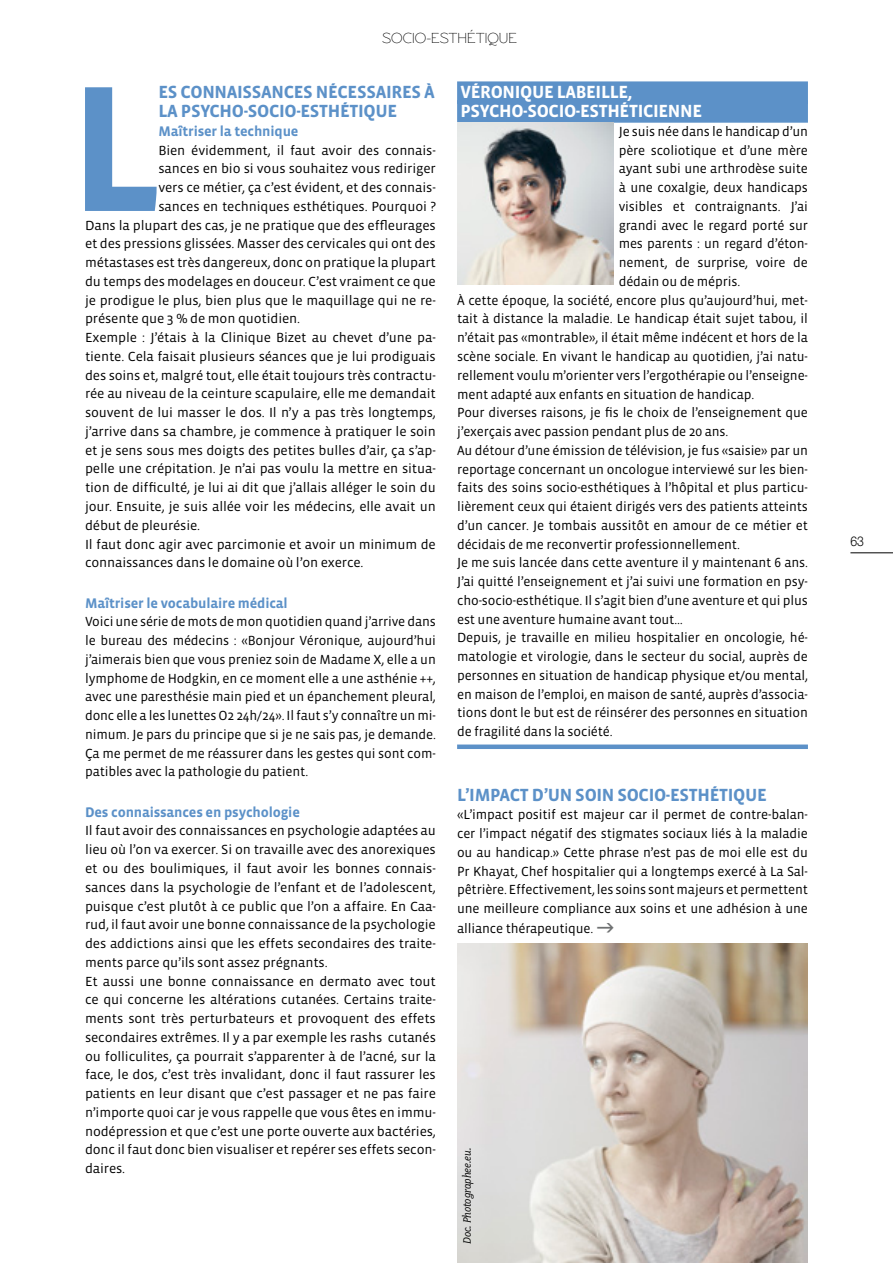
<style>
.page{position:relative;width:893px;height:1263px;background:#fff}
.page>*{position:absolute;margin:0;border:0;box-sizing:border-box;transform-origin:0 0}
.t1{font:700 183.45px "Vista Sans";color:#5c91c8}
.t2{font:700 18px/18.8px "Vista Sans";letter-spacing:-.02em;color:#5c91c8}
.t3{font:700 18px "Vista Sans";letter-spacing:-.02em;color:#fff}
.t4{font:15px "Rawengulk";color:#000}
.t5{font:700 14.25px "Vista Sans";letter-spacing:-.01em;color:#5c91c8}
.t6{font:13.5px/18.8px "Vista Sans";letter-spacing:-.01em;color:#000;text-align:justify}
.t7{font:300 13.5px "Helvetica Neue";color:#000;scale:.9 1}
.t8{font:italic 12px "Fairplex Narrow";letter-spacing:-.01em;color:#000}
</style>
<div class="page">
<div style="left:457px;top:81px;width:351px;height:23px;background:#5c91c8"></div>
<div style="left:457px;top:100px;width:351px;height:23px;background:#5c91c8"></div>
<div style="left:457px;top:744px;width:351px;height:5px;background:#5c91c8"></div>
<img style="left:457px;top:123px;width:157px;height:162px">
<img style="left:457px;top:943px;width:351px;height:320px">
<hr style="left:850px;top:552px;width:43px;height:1px;background:#000">
<p class="t4" style="left:382px;top:29px;width:136px">SOCIO-ESTHÉTIQUE</p>
<h1 class="t1" style="left:69px;top:56px;width:94px">L</h1>
<h2 class="t2" style="left:158px;top:83px;width:278px">ES CONNAISSANCES NÉCESSAIRES À<br>LA PSYCHO-SOCIO-ESTHÉTIQUE</h2>
<p class="t5" style="left:158px;top:124px;width:142px">Maîtriser la technique</p>
<p class="t6" style="left:158px;top:141px;width:279px">Bien évidemment, il faut avoir des connais-</p>
<p class="t6" style="left:158px;top:160px;width:279px">sances en bio si vous souhaitez vous rediriger</p>
<p class="t6" style="left:158px;top:179px;width:279px">vers ce métier, ça c’est évident, et des connais-</p>
<p class="t6" style="left:158px;top:197px;width:279px">sances en techniques esthétiques. Pourquoi ?</p>
<p class="t6" style="left:85px;top:216px;width:352px">Dans la plupart des cas, je ne pratique que des effleurages</p>
<p class="t6" style="left:85px;top:235px;width:352px">et des pressions glissées. Masser des cervicales qui ont des</p>
<p class="t6" style="left:85px;top:254px;width:352px">métastases est très dangereux, donc on pratique la plupart</p>
<p class="t6" style="left:85px;top:272px;width:352px">du temps des modelages en douceur. C’est vraiment ce que</p>
<p class="t6" style="left:85px;top:291px;width:352px">je prodigue le plus, bien plus que le maquillage qui ne re-</p>
<p class="t6" style="left:85px;top:310px;width:217px">présente que 3 % de mon quotidien.</p>
<p class="t6" style="left:85px;top:329px;width:352px">Exemple : J’étais à la Clinique Bizet au chevet d’une pa-</p>
<p class="t6" style="left:85px;top:347px;width:352px">tiente. Cela faisait plusieurs séances que je lui prodiguais</p>
<p class="t6" style="left:85px;top:366px;width:352px">des soins et, malgré tout, elle était toujours très contractu-</p>
<p class="t6" style="left:85px;top:385px;width:352px">rée au niveau de la ceinture scapulaire, elle me demandait</p>
<p class="t6" style="left:85px;top:404px;width:352px">souvent de lui masser le dos. Il n’y a pas très longtemps,</p>
<p class="t6" style="left:85px;top:422px;width:352px">j’arrive dans sa chambre, je commence à pratiquer le soin</p>
<p class="t6" style="left:85px;top:441px;width:352px">et je sens sous mes doigts des petites bulles d’air, ça s’ap-</p>
<p class="t6" style="left:85px;top:460px;width:352px">pelle une crépitation. Je n’ai pas voulu la mettre en situa-</p>
<p class="t6" style="left:85px;top:479px;width:352px">tion de difficulté, je lui ai dit que j’allais alléger le soin du</p>
<p class="t6" style="left:85px;top:497px;width:352px">jour. Ensuite, je suis allée voir les médecins, elle avait un</p>
<p class="t6" style="left:85px;top:516px;width:117px">début de pleurésie.</p>
<p class="t6" style="left:85px;top:535px;width:352px">Il faut donc agir avec parcimonie et avoir un minimum de</p>
<p class="t6" style="left:85px;top:554px;width:280px">connaissances dans le domaine où l’on exerce.</p>
<p class="t5" style="left:85px;top:595px;width:204px">Maîtriser le vocabulaire médical</p>
<p class="t6" style="left:85px;top:613px;width:352px">Voici une série de mots de mon quotidien quand j’arrive dans le bureau des médecins : «Bonjour Véronique, aujourd’hui j’aimerais bien que vous preniez soin de Madame X, elle a un lymphome de Hodgkin, en ce moment elle a une asthénie ++, avec une paresthésie main pied et un épanchement pleural, donc elle a les lunettes O2 24h/24». Il faut s’y connaître un mi&shy;nimum. Je pars du principe que si je ne sais pas, je demande.<br>Ça me permet de me réassurer dans les gestes qui sont com&shy;patibles avec la pathologie du patient.</p>
<p class="t5" style="left:85px;top:805px;width:216px">Des connaissances en psychologie</p>
<p class="t6" style="left:85px;top:822px;width:352px;text-align:left">Il faut avoir des connaissances en psychologie adaptées au lieu où l’on va exercer. Si on travaille avec des anorexiques et ou des boulimiques, il faut avoir les bonnes connais&shy;sances dans la psychologie de l’enfant et de l’adolescent, puisque c’est plutôt à ce public que l’on a affaire. En Caa&shy;rud, il faut avoir une bonne connaissance de la psychologie des addictions ainsi que les effets secondaires des traite&shy;ments parce qu’ils sont assez prégnants.<br>Et aussi une bonne connaissance en dermato avec tout ce qui concerne les altérations cutanées. Certains traite&shy;ments sont très perturbateurs et provoquent des effets secondaires extrêmes. Il y a par exemple les rashs cutanés ou folliculites, ça pourrait s’apparenter à de l’acné, sur la face, le dos, c’est très invalidant, donc il faut rassurer les patients en leur disant que c’est passager et ne pas faire n’importe quoi car je vous rappelle que vous êtes en immu&shy;nodépression et que c’est une porte ouverte aux bactéries, donc il faut donc bien visualiser et repérer ses effets secon&shy;daires.</p>
<h2 class="t3" style="left:460px;top:83px;width:22px">Véronique</h2>
<h2 class="t3" style="left:557px;top:83px;width:39px">Labeille</h2>
<h2 class="t3" style="left:628px;top:83px;width:6px">,</h2>
<h2 class="t3" style="left:460px;top:102px;width:22px">Psycho</h2>
<h2 class="t3" style="left:523px;top:102px;width:15px">-socio</h2>
<h2 class="t3" style="left:576px;top:102px;width:15px">-esthéticienne</h2>
<p class="t6" style="left:619px;top:122px;width:191px">Je suis née dans le handicap d’un</p>
<p class="t6" style="left:619px;top:141px;width:191px">père scoliotique et d’une mère</p>
<p class="t6" style="left:619px;top:160px;width:191px">ayant subi une arthrodèse suite</p>
<p class="t6" style="left:619px;top:179px;width:191px">à une coxalgie, deux handicaps</p>
<p class="t6" style="left:619px;top:197px;width:191px">visibles et contraignants. J’ai</p>
<p class="t6" style="left:619px;top:216px;width:191px">grandi avec le regard porté sur</p>
<p class="t6" style="left:619px;top:235px;width:191px">mes parents : un regard d’éton-</p>
<p class="t6" style="left:619px;top:254px;width:191px">nement, de surprise, voire de</p>
<p class="t6" style="left:619px;top:272px;width:123px">dédain ou de mépris.</p>
<p class="t6" style="left:457px;top:291px;width:352px">À cette époque, la société, encore plus qu’aujourd’hui, met-</p>
<p class="t6" style="left:457px;top:310px;width:352px">tait à distance la maladie. Le handicap était sujet tabou, il</p>
<p class="t6" style="left:457px;top:329px;width:352px">n’était pas «montrable», il était même indécent et hors de la</p>
<p class="t6" style="left:457px;top:347px;width:352px">scène sociale. En vivant le handicap au quotidien, j’ai natu-</p>
<p class="t6" style="left:457px;top:366px;width:352px">rellement voulu m’orienter vers l’ergothérapie ou l’enseigne-</p>
<p class="t6" style="left:457px;top:385px;width:299px">ment adapté aux enfants en situation de handicap.</p>
<p class="t6" style="left:457px;top:404px;width:352px">Pour diverses raisons, je fis le choix de l’enseignement que</p>
<p class="t6" style="left:457px;top:422px;width:273px">j’exerçais avec passion pendant plus de 20 ans.</p>
<p class="t6" style="left:457px;top:441px;width:352px">Au détour d’une émission de télévision, je fus «saisie» par un</p>
<p class="t6" style="left:457px;top:460px;width:352px">reportage concernant un oncologue interviewé sur les bien-</p>
<p class="t6" style="left:457px;top:479px;width:352px">faits des soins socio-esthétiques à l’hôpital et plus particu-</p>
<p class="t6" style="left:457px;top:497px;width:352px">lièrement ceux qui étaient dirigés vers des patients atteints</p>
<p class="t6" style="left:457px;top:516px;width:352px">d’un cancer. Je tombais aussitôt en amour de ce métier et</p>
<p class="t6" style="left:457px;top:535px;width:285px">décidais de me reconvertir professionnellement.</p>
<p class="t6" style="left:457px;top:554px;width:352px">Je me suis lancée dans cette aventure il y maintenant 6 ans.</p>
<p class="t6" style="left:457px;top:572px;width:352px">J’ai quitté l’enseignement et j’ai suivi une formation en psy-</p>
<p class="t6" style="left:457px;top:591px;width:352px">cho-socio-esthétique. Il s’agit bien d’une aventure et qui plus</p>
<p class="t6" style="left:457px;top:610px;width:227px">est une aventure humaine avant tout…</p>
<p class="t6" style="left:457px;top:629px;width:352px">Depuis, je travaille en milieu hospitalier en oncologie, hé-</p>
<p class="t6" style="left:457px;top:647px;width:352px">matologie et virologie, dans le secteur du social, auprès de</p>
<p class="t6" style="left:457px;top:666px;width:352px">personnes en situation de handicap physique et/ou mental,</p>
<p class="t6" style="left:457px;top:685px;width:352px">en maison de l’emploi, en maison de santé, auprès d’associa-</p>
<p class="t6" style="left:457px;top:704px;width:352px">tions dont le but est de réinsérer des personnes en situation</p>
<p class="t6" style="left:457px;top:722px;width:157px">de fragilité dans la société.</p>
<h2 class="t2" style="left:457px;top:785px;width:311px">L’IMPACT D’UN SOIN SOCIO-ESTHÉTIQUE</h2>
<p class="t6" style="left:457px;top:806px;width:352px">«L’impact positif est majeur car il permet de contre-balan&shy;cer l’impact négatif des stigmates sociaux liés à la maladie ou au handicap.» Cette phrase n’est pas de moi elle est du Pr Khayat, Chef hospitalier qui a longtemps exercé à La Sal&shy;pêtrière. Effectivement, les soins sont majeurs et permettent une meilleure compliance aux soins et une adhésion à une alliance thérapeutique.</p>
<p class="t8" style="left:460px;top:1244px;width:98px;rotate:-90deg">Doc. Photographee.eu.</p>
<p class="t7" style="left:850px;top:533px;width:17px">63</p>
</div>
